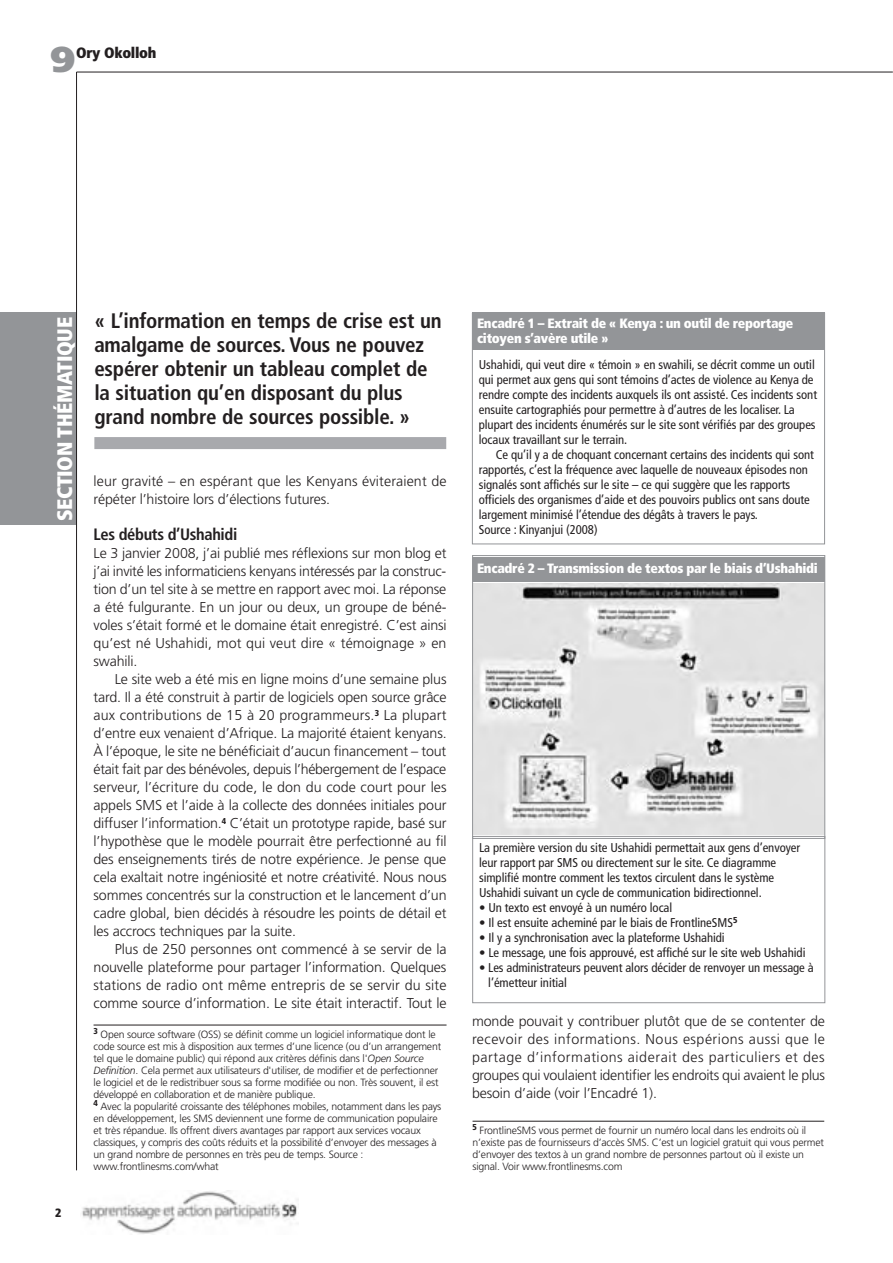
<style>
.page{position:relative;width:893px;height:1263px;background:#fff}
.page>*{position:absolute;margin:0;border:0;box-sizing:border-box;transform-origin:0 0}
.t1{font:900 36px "Frutiger";color:#939598}
.t2{font:700 condensed 21px/24px "Frutiger";letter-spacing:-.01em;color:#231f20}
.t3{font:900 condensed 21px "Frutiger";letter-spacing:-.02em;color:#fff}
.t4{font:700 condensed 16.5px "Frutiger";letter-spacing:-.02em;color:#231f20}
.t5{font:900 condensed 15px "Frutiger";letter-spacing:-.02em;color:#231f20}
.t6{font:300 14.25px/18px "Frutiger";letter-spacing:-.01em;color:#231f20;text-align:justify}
.t7{font:300 14.25px/18px "Frutiger";letter-spacing:.01em;color:#231f20}
.t8{font:900 condensed 13.5px/15px "Frutiger";letter-spacing:-.02em;color:#fff}
.t9{font:condensed 12.75px/15px "Frutiger";letter-spacing:-.005em;color:#231f20}
.t10{font:900 condensed 12px "Frutiger";color:#231f20}
.t11{font:300 10.5px/12px "Frutiger";letter-spacing:-.015em;color:#231f20}
.s1{font-style:italic}
</style>
<div class="page">
<div style="left:0;top:313px;width:76px;height:212px;background:#939598"></div>
<hr style="left:77px;top:72px;width:816px;height:1px;background:#231f20">
<hr style="left:76px;top:72px;width:1px;height:1098px;background:#231f20">
<img style="left:82px;top:1191px;width:217px;height:43px">
<hr style="left:94px;top:1025px;width:353px;height:1px;background:#231f20">
<hr style="left:473px;top:1121px;width:351px;height:1px;background:#231f20">
<div style="left:94px;top:437px;width:352px;height:12px;background:#a8a9ad"></div>
<div style="left:472px;top:313px;width:353px;height:37px;background:#939598"></div>
<div style="left:472px;top:313px;width:353px;height:231px;border:1px solid #939598"></div>
<div style="left:472px;top:557px;width:353px;height:24px;background:#939598"></div>
<div style="left:472px;top:836px;width:353px;height:167px;border:1px solid #939598"></div>
<img style="left:474px;top:583px;width:349px;height:252px">
<div style="left:472px;top:555px;width:353px;height:284px;border:1px solid #939598"></div>
<h1 class="t1" style="left:51px;top:45px;width:26px">9</h1>
<p class="t5" style="left:76px;top:47px;width:82px">Ory Okolloh</p>
<h2 class="t3" style="left:56px;top:521px;width:206px;rotate:-90deg">SECTION THÉMATIQUE</h2>
<p class="t10" style="left:55px;top:1208px;width:8px">2</p>
<h2 class="t2" style="left:94px;top:311px;width:349px">« L’information en temps de crise est un amalgame de sources. Vous ne pouvez espérer obtenir un tableau complet de la situation qu’en disposant du plus grand nombre de sources possible. »</h2>
<p class="t7" style="left:94px;top:473px;width:355px">leur gravité – en espérant que les Kenyans éviteraient de répéter l’histoire lors d’élections futures.</p>
<p class="t4" style="left:94px;top:528px;width:145px">Les débuts d’Ushahidi</p>
<p class="t6" style="left:94px;top:545px;width:355px">Le 3 janvier 2008, j’ai publié mes réflexions sur mon blog et j’ai invité les informaticiens kenyans intéressés par la construc&shy;tion d’un tel site à se mettre en rapport avec moi. La réponse a été fulgurante. En un jour ou deux, un groupe de béné - voles s’était formé et le domaine était enregistré. C’est ainsi qu’est né Ushahidi, mot qui veut dire « témoignage » en swahili.</p>
<p class="t6" style="left:94px;top:671px;width:355px;text-indent:21px">Le site web a été mis en ligne moins d’une semaine plus tard. Il a été construit à partir de logiciels open source grâce aux contributions de 15 à 20 programmeurs.<sup>3</sup> La plupart d’entre eux venaient d’Afrique. La majorité étaient kenyans.<br>À l’époque, le site ne bénéficiait d’aucun financement – tout était fait par des bénévoles, depuis l’hébergement de l’espace serveur, l’écriture du code, le don du code court pour les appels SMS et l’aide à la collecte des données initiales pour diffuser l’information.<sup>4</sup> C’était un prototype rapide, basé sur l’hypothèse que le modèle pourrait être perfectionné au fil des enseignements tirés de notre expérience. Je pense que cela exaltait notre ingéniosité et notre créativité. Nous nous sommes concentrés sur la construction et le lancement d’un cadre global, bien décidés à résoudre les points de détail et les accrocs techniques par la suite.</p>
<p class="t6" style="left:94px;top:941px;width:355px;text-indent:21px">Plus de 250 personnes ont commencé à se servir de la nouvelle plateforme pour partager l’information. Quelques stations de radio ont même entrepris de se servir du site comme source d’information. Le site était interactif. Tout le</p>
<p class="t11" style="left:94px;top:1029px;width:349px"><sup>3</sup> Open source software (OSS) se définit comme un logiciel informatique dont le code source est mis à disposition aux termes d’une licence (ou d’un arrangement tel que le domaine public) qui répond aux critères définis dans l'<span class="s1">Open Source Definition</span>. Cela permet aux utilisateurs d'utiliser, de modifier et de perfectionner le logiciel et de le redistribuer sous sa forme modifiée ou non. Très souvent, il est développé en collaboration et de manière publique.<br><sup>4</sup> Avec la popularité croissante des téléphones mobiles, notamment dans les pays en développement, les SMS deviennent une forme de communication populaire et très répandue. Ils offrent divers avantages par rapport aux services vocaux classiques, y compris des coûts réduits et la possibilité d’envoyer des messages à un grand nombre de personnes en très peu de temps. Source : www.frontlinesms.com/what</p>
<p class="t8" style="left:477px;top:317px;width:318px">Encadré 1 – Extrait de « Kenya : un outil de reportage citoyen s’avère utile »</p>
<p class="t9" style="left:479px;top:358px;width:340px">Ushahidi, qui veut dire « témoin » en swahili, se décrit comme un outil qui permet aux gens qui sont témoins d’actes de violence au Kenya de rendre compte des incidents auxquels ils ont assisté. Ces incidents sont ensuite cartographiés pour permettre à d’autres de les localiser. La plupart des incidents énumérés sur le site sont vérifiés par des groupes locaux travaillant sur le terrain.</p>
<p class="t9" style="left:479px;top:448px;width:337px;text-indent:17px">Ce qu’il y a de choquant concernant certains des incidents qui sont rapportés, c’est la fréquence avec laquelle de nouveaux épisodes non signalés sont affichés sur le site – ce qui suggère que les rapports officiels des organismes d’aide et des pouvoirs publics ont sans doute largement minimisé l’étendue des dégâts à travers le pays.<br>Source : Kinyanjui (2008)</p>
<p class="t8" style="left:477px;top:561px;width:342px">Encadré 2 – Transmission de textos par le biais d’Ushahidi</p>
<p class="t9" style="left:479px;top:841px;width:323px">La première version du site Ushahidi permettait aux gens d’envoyer leur rapport par SMS ou directement sur le site. Ce diagramme simplifié montre comment les textos circulent dans le système Ushahidi suivant un cycle de communication bidirectionnel.</p>
<p class="t9" style="left:479px;top:901px;width:195px">• Un texto est envoyé à un numéro local</p>
<p class="t9" style="left:479px;top:916px;width:260px">• Il est ensuite acheminé par le biais de FrontlineSMS<sup>5</sup></p>
<p class="t9" style="left:479px;top:931px;width:247px">• Il y a synchronisation avec la plateforme Ushahidi</p>
<p class="t9" style="left:479px;top:946px;width:328px">• Le message, une fois approuvé, est affiché sur le site web Ushahidi</p>
<p class="t9" style="left:488px;top:961px;width:327px;text-indent:-9px">• Les administrateurs peuvent alors décider de renvoyer un message à l’émetteur initial</p>
<p class="t6" style="left:472px;top:1013px;width:355px">monde pouvait y contribuer plutôt que de se contenter de recevoir des informations. Nous espérions aussi que le partage d’informations aiderait des particuliers et des groupes qui voulaient identifier les endroits qui avaient le plus besoin d’aide (voir l’Encadré 1).</p>
<p class="t11" style="left:473px;top:1125px;width:353px"><sup>5</sup> FrontlineSMS vous permet de fournir un numéro local dans les endroits où il n’existe pas de fournisseurs d’accès SMS. C’est un logiciel gratuit qui vous permet d’envoyer des textos à un grand nombre de personnes partout où il existe un signal. Voir www.frontlinesms.com</p>
</div>
